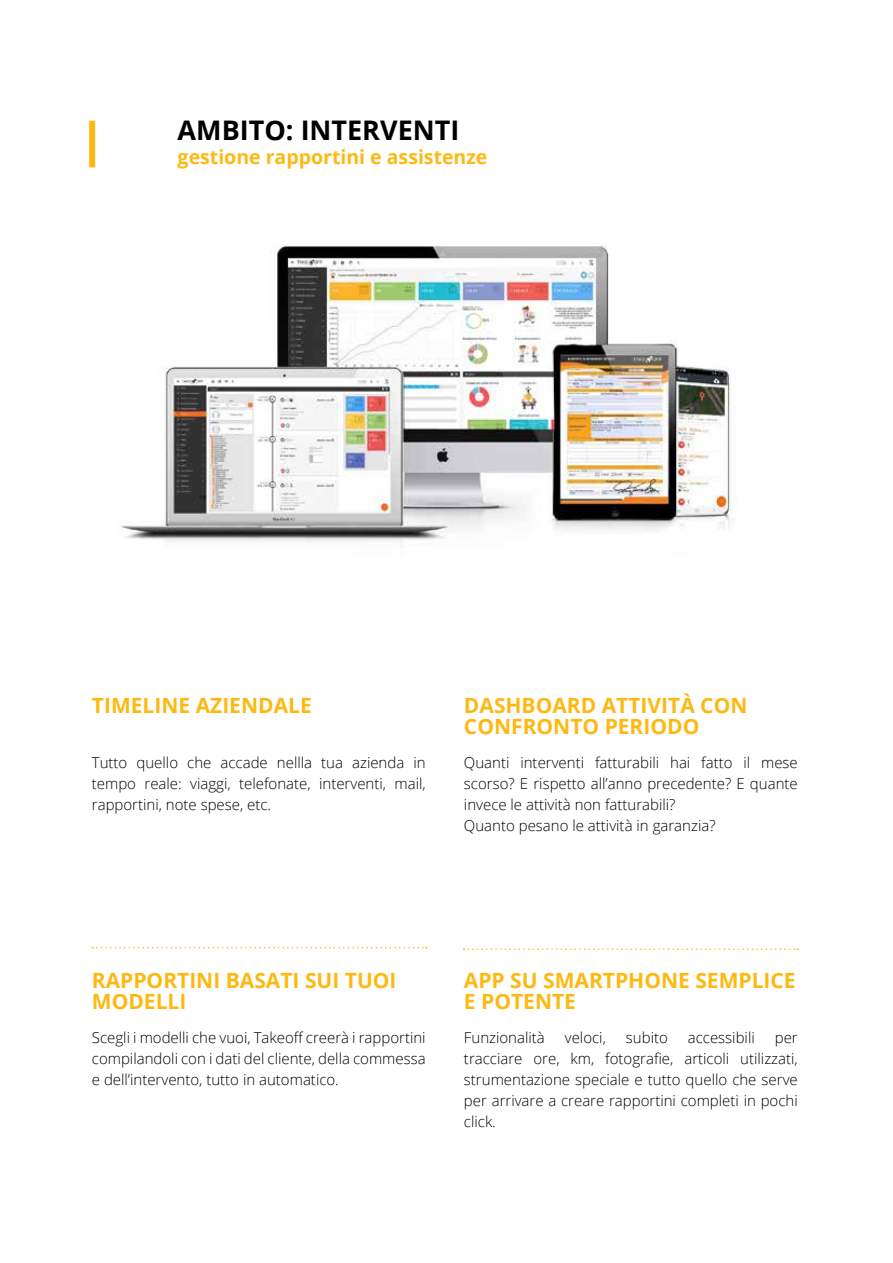
<style>
.page{position:relative;width:893px;height:1263px;background:#fff}
.page>*{position:absolute;margin:0;border:0;box-sizing:border-box;transform-origin:0 0}
.t1{font:700 27px "Open Sans";color:#000}
.t2{font:700 21px/21px "Open Sans";color:#fdb913}
.t3{font:700 19.5px "Open Sans";color:#fdb913}
.t4{font:300 15px/21px "Open Sans";color:#000;text-align:justify}
</style>
<div class="page">
<svg style="left:92px;top:947px;width:335px;height:1px"></svg>
<svg style="left:463px;top:948px;width:335px;height:2px"></svg>
<div style="left:89px;top:121px;width:6px;height:46px;background:#fdb913"></div>
<img style="left:120px;top:245px;width:616px;height:302px">
<h1 class="t1" style="left:178px;top:111px;width:283px">AMBITO: INTERVENTI</h1>
<h3 class="t3" style="left:178px;top:143px;width:311px">gestione rapportini e assistenze</h3>
<h2 class="t2" style="left:92px;top:695px;width:221px">TIMELINE AZIENDALE</h2>
<p class="t4" style="left:92px;top:752px;width:335px">Tutto quello che accade nellla tua azienda in tempo reale: viaggi, telefonate, interventi, mail, rapportini, note spese, etc.</p>
<h2 class="t2" style="left:464px;top:695px;width:285px">DASHBOARD ATTIVITÀ CON<br>CONFRONTO PERIODO</h2>
<p class="t4" style="left:464px;top:752px;width:335px;text-align:left">Quanti interventi fatturabili hai fatto il mese scorso? E rispetto all’anno precedente? E quante invece le attività non fatturabili?<br>Quanto pesano le attività in garanzia?</p>
<h2 class="t2" style="left:92px;top:969px;width:306px">RAPPORTINI BASATI SUI TUOI<br>MODELLI</h2>
<p class="t4" style="left:92px;top:1026px;width:335px">Scegli i modelli che vuoi, Takeoff creerà i rapportini compilandoli con i dati del cliente, della commessa e dell’intervento, tutto in automatico.</p>
<h2 class="t2" style="left:464px;top:969px;width:333px">APP SU SMARTPHONE SEMPLICE<br>E POTENTE</h2>
<p class="t4" style="left:464px;top:1026px;width:82px">Funzionalità</p>
<p class="t4" style="left:565px;top:1026px;width:43px">veloci,</p>
<p class="t4" style="left:626px;top:1026px;width:43px">subito</p>
<p class="t4" style="left:688px;top:1026px;width:68px">accessibili</p>
<p class="t4" style="left:464px;top:1026px;width:335px;text-indent:311px">per tracciare ore, km, fotografie, articoli utilizzati, strumentazione speciale e tutto quello che serve per arrivare a creare rapportini completi in pochi click.</p>
</div>
